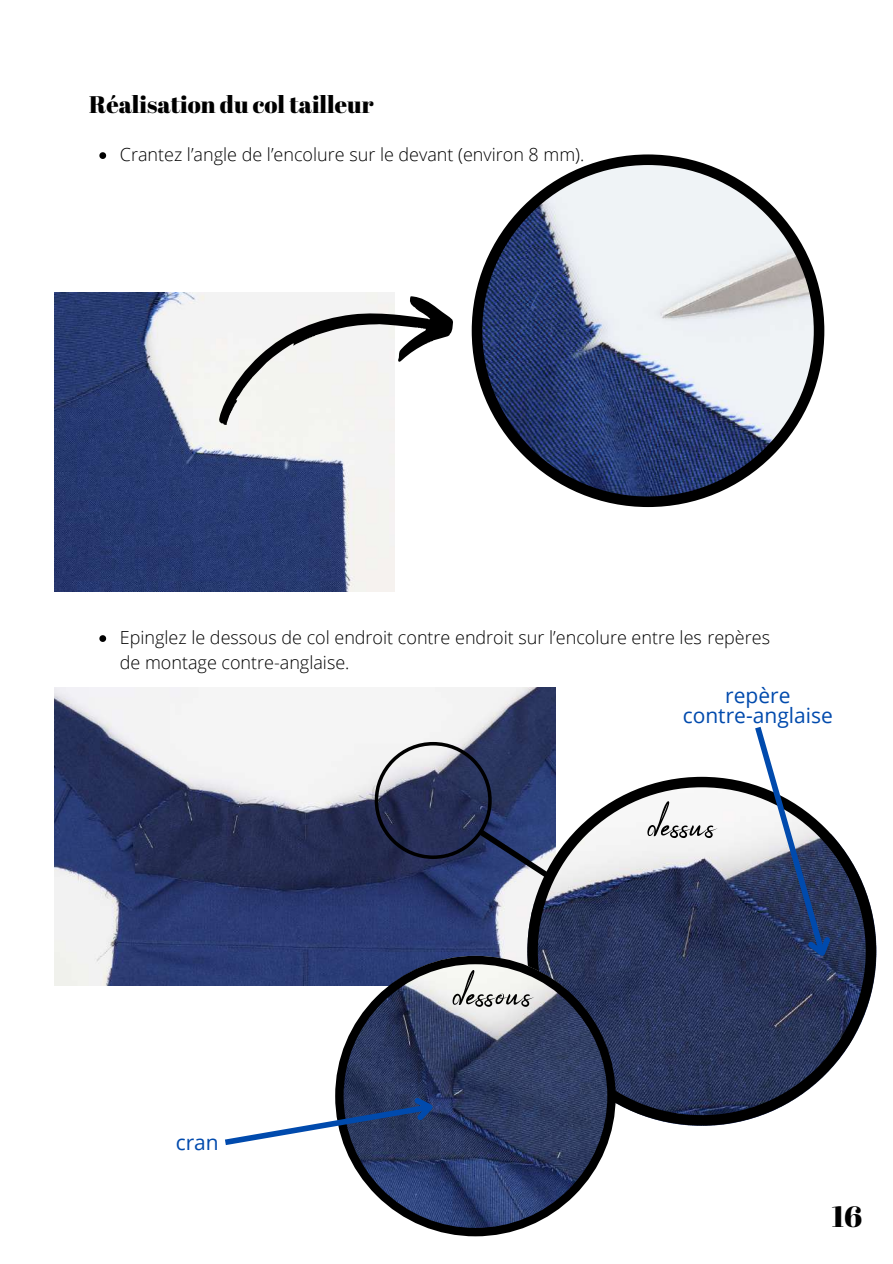
<style>
.page{position:relative;width:893px;height:1264px;background:#fff}
.page>*{position:absolute;margin:0;border:0;box-sizing:border-box;transform-origin:0 0}
.t1{font:50.1px "Apalu";color:#000}
.t2{font:29.25px "Abril Fatface";color:#000}
.t3{font:24px "Abril Fatface";color:#000}
.t4{font:21px/20.2px "Open Sans";color:#004aad;text-align:center}
.t5{font:300 18px/24.8px "Open Sans";color:#000}
</style>
<div class="page">
<img style="left:55px;top:293px;width:339px;height:299px">
<svg style="left:471px;top:154px;width:353px;height:353px"></svg>
<svg style="left:198px;top:292px;width:255px;height:135px"></svg>
<img style="left:55px;top:687px;width:500px;height:298px">
<svg style="left:527px;top:776px;width:349px;height:349px"></svg>
<svg style="left:374px;top:742px;width:182px;height:141px;background:#40496e"></svg>
<svg style="left:750px;top:726px;width:90px;height:240px"></svg>
<svg style="left:335px;top:955px;width:280px;height:281px"></svg>
<svg style="left:99px;top:152px;width:7px;height:7px"></svg>
<svg style="left:99px;top:635px;width:7px;height:7px"></svg>
<svg style="left:225px;top:1089px;width:217px;height:59px"></svg>
<h3 class="t3" style="left:89px;top:87px;width:286px">Réalisation du col tailleur</h3>
<p class="t5" style="left:120px;top:142px;width:466px">Crantez l’angle de l’encolure sur le devant (environ 8 mm).</p>
<p class="t5" style="left:120px;top:625px;width:651px">Epinglez le dessous de col endroit contre endroit sur l’encolure entre les repères de montage contre-anglaise.</p>
<p class="t4" style="left:682px;top:684px;width:152px">repère contre-anglaise</p>
<p class="t4" style="left:176px;top:1131px;width:45px">cran</p>
<h1 class="t1" style="left:454px;top:964px;width:80px">dessous</h1>
<h1 class="t1" style="left:649px;top:795px;width:69px">dessus</h1>
<h2 class="t2" style="left:831px;top:1195px;width:32px">16</h2>
</div>
